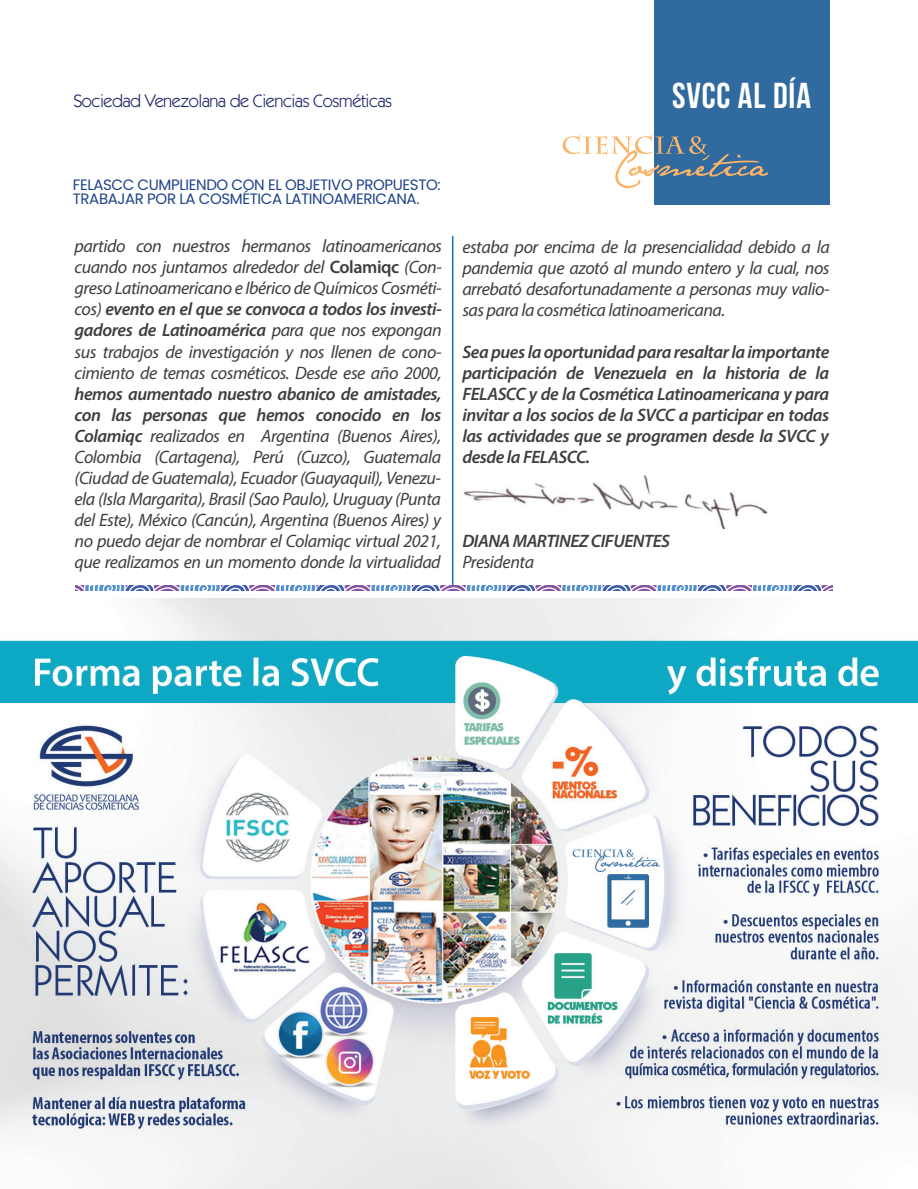
<style>
.page{position:relative;width:918px;height:1189px;background:#fff}
.page>*{position:absolute;margin:0;border:0;box-sizing:border-box;transform-origin:0 0}
.t1{font:700 36px "Bebas Neue";letter-spacing:.025em;color:#fff}
.t2{font:italic 18px/21px "Myriad Pro";letter-spacing:-.025em;color:#3e3e3f;text-align:justify}
.t3{font:italic 600 18px/21px "Myriad Pro";letter-spacing:-.025em;color:#3e3e3f;text-align:justify}
.t4{font:18px "ITC Kabel Std";letter-spacing:-.025em;color:#222b69}
.t5{font:15px/13.5px "Poppins";letter-spacing:-.025em;color:#1d4389}
.s1{font-weight:600;font-style:normal}
.s2{font-weight:600}
</style>
<div class="page">
<div style="left:654px;top:0;width:176px;height:204px;background:#316a9f"></div>
<svg style="left:563px;top:135px;width:205px;height:53px"></svg>
<img style="left:0;top:598px;width:918px;height:590px">
<hr style="left:452px;top:236px;width:1px;height:350px;background:#1074bc">
<img style="left:463px;top:475px;width:305px;height:53px">
<svg style="left:75px;top:585px;width:757px;height:5px;background:#93a1cf"></svg>
<p class="t4" style="left:73px;top:90px;width:320px">Sociedad Venezolana de Ciencias Cosméticas</p>
<h1 class="t1" style="left:672px;top:76px;width:140px">SVCC AL DÍA</h1>
<p class="t5" style="left:73px;top:178px;width:369px">FELASCC CUMPLIENDO CON EL OBJETIVO PROPUESTO:<br>TRABAJAR POR LA COSMÉTICA LATINOAMERICANA.</p>
<p class="t2" style="left:75px;top:235px;width:369px">partido con nuestros hermanos latinoamericanos cuando nos juntamos alrededor del <span class="s1">Colamiqc</span> (Con&shy;greso Latinoamericano e Ibérico de Químicos Cosméti&shy;cos) <span class="s2">evento en el que se convoca a todos los investi&shy;gadores de Latinoamérica</span> para que nos expongan sus trabajos de investigación y nos llenen de cono&shy;cimiento de temas cosméticos. Desde ese año 2000,</p>
<p class="t2" style="left:75px;top:382px;width:368px"><span class="s2">hemos aumentado nuestro abanico de amistades, con las personas que hemos conocido en los Colamiqc</span> realizados en Argentina (Buenos Aires), Colombia (Cartagena), Perú (Cuzco), Guatemala (Ciudad de Guatemala), Ecuador (Guayaquil), Venezu&shy;ela (Isla Margarita), Brasil (Sao Paulo), Uruguay (Punta del Este), México (Cancún), Argentina (Buenos Aires) y no puedo dejar de nombrar el Colamiqc virtual 202 1, que realizamos en un momento donde la virtualidad</p>
<p class="t2" style="left:462px;top:236px;width:369px">estaba por encima de la presencialidad debido a la pandemia que azotó al mundo entero y la cual, nos arrebató desafortunadamente a personas muy valio&shy;sas para la cosmética latinoamericana.</p>
<p class="t3" style="left:462px;top:341px;width:369px">Sea pues la oportunidad para resaltar la importante participación de Venezuela en la historia de la FELASCC y de la Cosmética Latinoamericana y para invitar a los socios de la SVCC a participar en todas las actividades que se programen desde la SVCC y desde la FELASCC.</p>
<p class="t3" style="left:462px;top:530px;width:209px">DIANA MARTINEZ CIFUENTES</p>
<p class="t2" style="left:462px;top:551px;width:73px">Presidenta</p>
</div>
